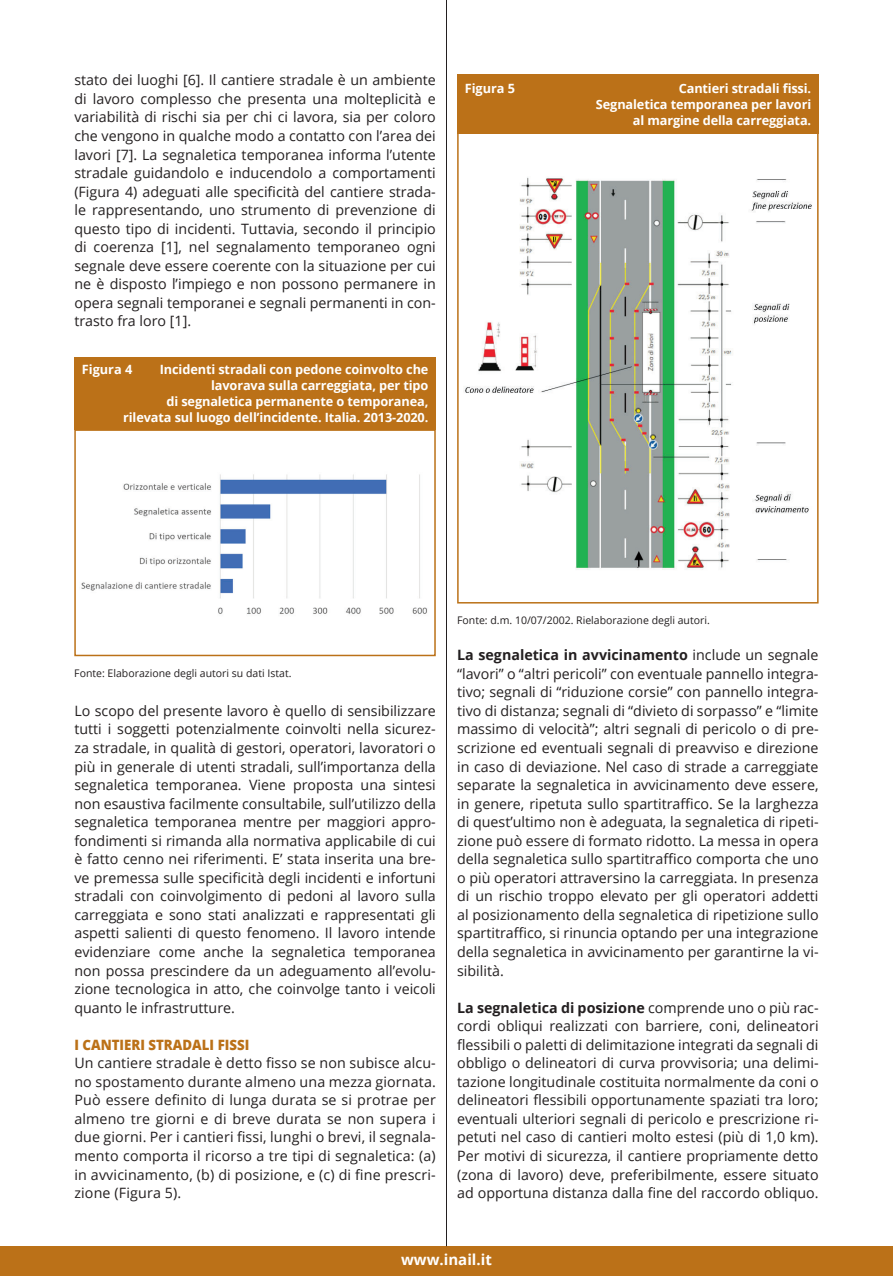
<style>
.page{position:relative;width:893px;height:1276px;background:#fff}
.page>*{position:absolute;margin:0;border:0;box-sizing:border-box;transform-origin:0 0}
.t1{font:700 15px "Open Sans";color:#fff}
.t2{font:14.25px/18.6px "Open Sans";color:#231f20;text-align:justify}
.t3{font:800 14.25px "Open Sans";color:#bb7118;scale:.93 1}
.t4{font:700 12.75px/15.8px "Open Sans";letter-spacing:-.01em;color:#fff;text-align:right}
.t5{font:10.5px "Open Sans";color:#231f20}
.s1{font-weight:700}
</style>
<div class="page">
<div style="left:0;top:1246px;width:893px;height:30px;background:#bb7118"></div>
<hr style="left:446px;top:0;width:1px;height:1246px;background:#231f20">
<img style="left:464px;top:177px;width:348px;height:393px">
<div style="left:457px;top:132px;width:362px;height:471px;border:2px solid #bb7118"></div>
<div style="left:457px;top:74px;width:362px;height:60px;background:#bb7118"></div>
<div style="left:74px;top:429px;width:362px;height:227px;border:2px solid #bb7118"></div>
<div style="left:74px;top:357px;width:362px;height:72px;background:#bb7118"></div>
<img style="left:81px;top:474px;width:346px;height:140px">
<p class="t2" style="left:74px;top:70px;width:363px">stato dei luoghi [6]. Il cantiere stradale è un ambiente di lavoro complesso che presenta una molteplicità e variabilità di rischi sia per chi ci lavora, sia per coloro che vengono in qualche modo a contatto con l’area dei lavori [7]. La segnaletica temporanea informa l’utente stradale guidandolo e inducendolo a comportamenti (Figura 4) adeguati alle specificità del cantiere strada&shy;le rappresentando, uno strumento di prevenzione di questo tipo di incidenti. Tuttavia, secondo il principio di coerenza [1], nel segnalamento temporaneo ogni segnale deve essere coerente con la situazione per cui ne è disposto l’impiego e non possono permanere in opera segnali temporanei e segnali permanenti in con&shy;trasto fra loro [1].</p>
<p class="t4" style="left:82px;top:362px;width:52px">Figura 4</p>
<p class="t4" style="left:123px;top:362px;width:307px">Incidenti stradali con pedone coinvolto che lavorava sulla carreggiata, per tipo<br>di segnaletica permanente o temporanea, rilevata sul luogo dell’incidente. Italia. 2013-2020.</p>
<p class="t4" style="left:465px;top:80px;width:52px">Figura 5</p>
<p class="t4" style="left:596px;top:80px;width:217px">Cantieri stradali fissi.<br>Segnaletica temporanea per lavori al margine della carreggiata.</p>
<p class="t5" style="left:74px;top:666px;width:219px">Fonte: Elaborazione degli autori su dati Istat.</p>
<p class="t2" style="left:74px;top:701px;width:363px">Lo scopo del presente lavoro è quello di sensibilizzare tutti i soggetti potenzialmente coinvolti nella sicurez&shy;za stradale, in qualità di gestori, operatori, lavoratori o più in generale di utenti stradali, sull’importanza della segnaletica temporanea. Viene proposta una sintesi non esaustiva facilmente consultabile, sull’utilizzo della segnaletica temporanea mentre per maggiori appro&shy;fondimenti si rimanda alla normativa applicabile di cui è fatto cenno nei riferimenti. E’ stata inserita una bre&shy;ve premessa sulle specificità degli incidenti e infortuni stradali con coinvolgimento di pedoni al lavoro sulla carreggiata e sono stati analizzati e rappresentati gli aspetti salienti di questo fenomeno. Il lavoro intende evidenziare come anche la segnaletica temporanea non possa prescindere da un adeguamento all’evolu&shy;zione tecnologica in atto, che coinvolge tanto i veicoli quanto le infrastrutture.</p>
<p class="t3" style="left:74px;top:1034px;width:190px">I CANTIERI STRADALI FISSI</p>
<p class="t2" style="left:74px;top:1053px;width:363px">Un cantiere stradale è detto fisso se non subisce alcu&shy;no spostamento durante almeno una mezza giornata.<br>Può essere definito di lunga durata se si protrae per almeno tre giorni e di breve durata se non supera i due giorni. Per i cantieri fissi, lunghi o brevi, il segnala&shy;mento comporta il ricorso a tre tipi di segnaletica: (a) in avvicinamento, (b) di posizione, e (c) di fine prescri&shy;zione (Figura 5).</p>
<p class="t5" style="left:457px;top:613px;width:254px">Fonte: d.m. 10/07/2002. Rielaborazione degli autori.</p>
<p class="t2" style="left:457px;top:645px;width:363px"><span class="s1">La segnaletica in avvicinamento</span> include un segnale “lavori” o “altri pericoli” con eventuale pannello integra&shy;tivo; segnali di “riduzione corsie” con pannello integra&shy;tivo di distanza; segnali di “divieto di sorpasso” e “limite massimo di velocità”; altri segnali di pericolo o di pre&shy;scrizione ed eventuali segnali di preavviso e direzione in caso di deviazione. Nel caso di strade a carreggiate separate la segnaletica in avvicinamento deve essere, in genere, ripetuta sullo spartitraffico. Se la larghezza di quest’ultimo non è adeguata, la segnaletica di ripeti&shy;zione può essere di formato ridotto. La messa in opera della segnaletica sullo spartitraffico comporta che uno o più operatori attraversino la carreggiata. In presenza di un rischio troppo elevato per gli operatori addetti al posizionamento della segnaletica di ripetizione sullo spartitraffico, si rinuncia optando per una integrazione della segnaletica in avvicinamento per garantirne la vi&shy;sibilità.</p>
<p class="t2" style="left:457px;top:997px;width:363px"><span class="s1">La segnaletica di posizione</span> comprende uno o più rac&shy;cordi obliqui realizzati con barriere, coni, delineatori flessibili o paletti di delimitazione integrati da segnali di obbligo o delineatori di curva provvisoria; una delimi&shy;tazione longitudinale costituita normalmente da coni o delineatori flessibili opportunamente spaziati tra loro; eventuali ulteriori segnali di pericolo e prescrizione ri&shy;petuti nel caso di cantieri molto estesi (più di 1,0 km).<br>Per motivi di sicurezza, il cantiere propriamente detto (zona di lavoro) deve, preferibilmente, essere situato ad opportuna distanza dalla fine del raccordo obliquo.</p>
<p class="t1" style="left:401px;top:1249px;width:92px">www.inail.it</p>
</div>
